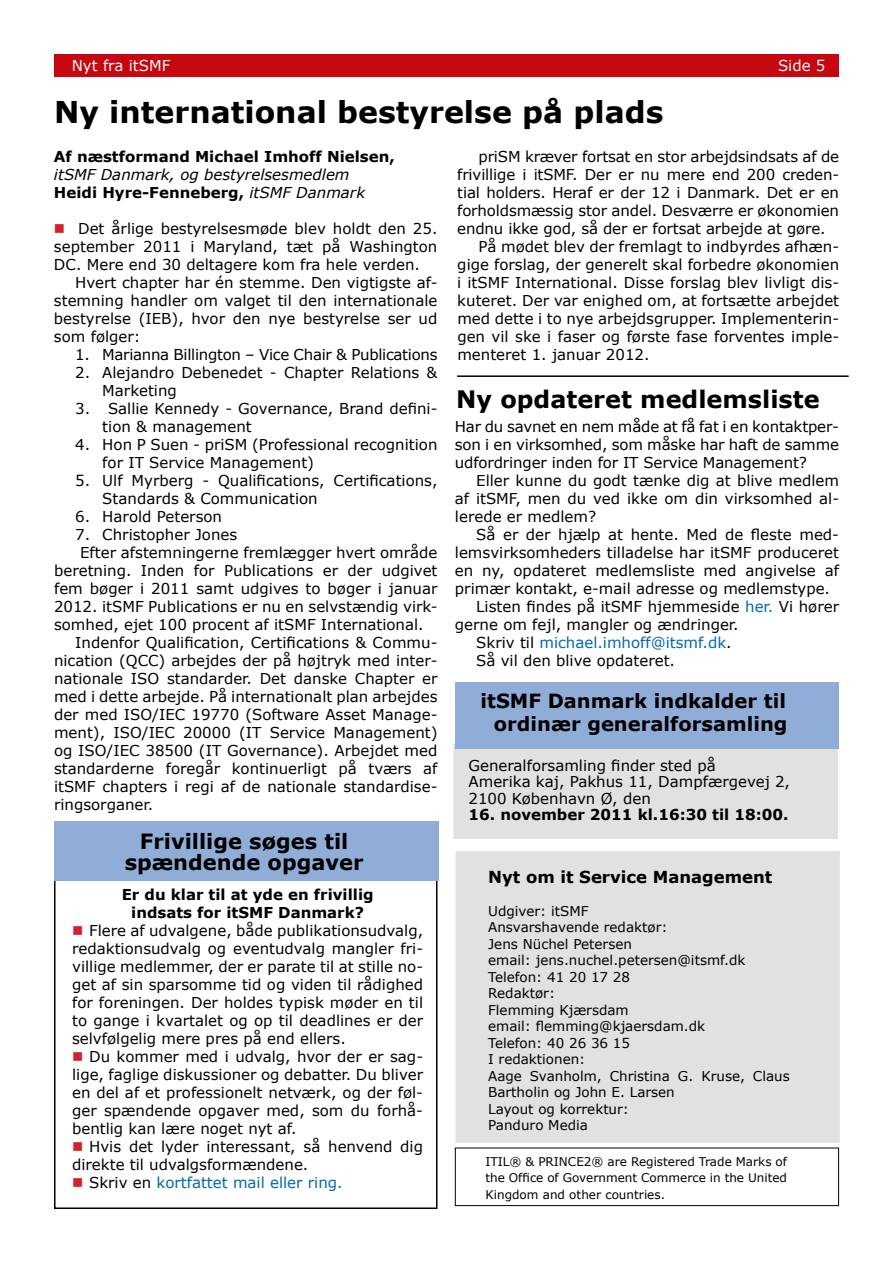
<style>
.page{position:relative;width:893px;height:1263px;background:#fff}
.page>*{position:absolute;margin:0;border:0;box-sizing:border-box;transform-origin:0 0}
.t1{font:700 30px "Verdana";color:#000}
.t2{font:700 24px "Verdana";color:#000}
.t3{font:700 21px/21px "Verdana";color:#000;text-align:center}
.t4{font:700 19.5px/22.5px "Verdana";color:#000;text-align:right}
.t5{font:700 16.5px "Verdana";color:#000}
.t6{font:15px/18px "Verdana";color:#000;text-align:justify}
.t7{font:700 15px/18px "Verdana";color:#000;text-align:center}
.t8{font:italic 15px/18px "Verdana";color:#000}
.t9{font:15px "Verdana";color:#0068ae}
.t10{font:15px "Verdana";letter-spacing:-.02em;color:#000}
.t11{font:15px "Verdana";color:#fff}
.t12{font:13.5px/16.5px "Verdana";color:#000}
.t13{font:12px/16.5px "Verdana";color:#000;text-align:justify}
.s1{font-weight:700;font-style:normal}
.s2{color:#000}
.s3{color:#0068ae}
</style>
<div class="page">
<div style="left:54px;top:831px;width:383px;height:378px;border:2px solid #000"></div>
<div style="left:454px;top:744px;width:383px;height:94px;background:#e1e1e1"></div>
<div style="left:455px;top:1148px;width:384px;height:58px;border:1px solid #000"></div>
<div style="left:456px;top:851px;width:383px;height:291px;background:#e1e1e1"></div>
<div style="left:54px;top:54px;width:785px;height:23px;background:#c6070f"></div>
<div style="left:455px;top:682px;width:383px;height:67px;background:#8fadd7"></div>
<div style="left:54px;top:821px;width:384px;height:60px;background:#8fadd7"></div>
<hr style="left:457px;top:375px;width:392px;height:2px;background:#000">
<p class="t11" style="left:72px;top:56px;width:100px">Nyt fra itSMF</p>
<p class="t11" style="left:778px;top:56px;width:49px">Side 5</p>
<h1 class="t1" style="left:54px;top:91px;width:611px">Ny international bestyrelse på plads</h1>
<p class="t7" style="left:54px;top:147px;width:342px">Af næstformand Michael Imhoff Nielsen,</p>
<p class="t8" style="left:54px;top:165px;width:313px">itSMF Danmark, og bestyrelsesmedlem<br><span class="s1">Heidi Hyre-Fenneberg,</span> itSMF Danmark</p>
<p class="t6" style="left:54px;top:220px;width:385px;text-indent:24px">Det årlige bestyrelsesmøde blev holdt den 25. september 2011 i Maryland, tæt på Washington DC. Mere end 30 deltagere kom fra hele verden.</p>
<p class="t6" style="left:54px;top:274px;width:385px;text-indent:21px">Hvert chapter har én stemme. Den vigtigste af&shy;stemning handler om valget til den internationale bestyrelse (IEB), hvor den nye bestyrelse ser ud som følger:</p>
<p class="t10" style="left:75px;top:345px;width:364px">1. Marianna Billington – Vice Chair &amp; Publications</p>
<p class="t6" style="left:102px;top:364px;width:337px;text-indent:-27px">2. Alejandro Debenedet - Chapter Relations &amp;<br>Marketing</p>
<p class="t6" style="left:102px;top:400px;width:337px;text-indent:-27px">3. Sallie Kennedy - Governance, Brand defini&shy;tion &amp; management</p>
<p class="t6" style="left:102px;top:436px;width:337px;text-indent:-27px">4. Hon P Suen - priSM (Professional recognition for IT Service Management)</p>
<p class="t6" style="left:102px;top:472px;width:337px;text-indent:-27px">5. Ulf Myrberg - Qualifications, Certifications,<br>Standards &amp; Communication</p>
<p class="t6" style="left:75px;top:508px;width:148px">6. Harold Peterson</p>
<p class="t6" style="left:75px;top:526px;width:163px">7. Christopher Jones</p>
<p class="t6" style="left:80px;top:544px;width:359px">Efter afstemningerne fremlægger hvert område</p>
<p class="t6" style="left:54px;top:562px;width:385px">beretning. Inden for Publications er der udgivet</p>
<p class="t6" style="left:54px;top:580px;width:385px">fem bøger i 2011 samt udgives to bøger i januar</p>
<p class="t6" style="left:54px;top:598px;width:385px">2012. itSMF Publications er nu en selvstændig virk-</p>
<p class="t6" style="left:54px;top:616px;width:371px">somhed, ejet 100 procent af itSMF International.</p>
<p class="t6" style="left:75px;top:634px;width:364px">Indenfor Qualification, Certifications &amp; Commu-</p>
<p class="t6" style="left:54px;top:652px;width:385px">nication (QCC) arbejdes der på højtryk med inter-</p>
<p class="t6" style="left:54px;top:670px;width:385px">nationale ISO standarder. Det danske Chapter er</p>
<p class="t6" style="left:54px;top:688px;width:385px">med i dette arbejde. På internationalt plan arbejdes</p>
<p class="t6" style="left:54px;top:706px;width:385px">der med ISO/IEC 19770 (Software Asset Manage-</p>
<p class="t6" style="left:54px;top:724px;width:385px">ment), ISO/IEC 20000 (IT Service Management)</p>
<p class="t6" style="left:54px;top:742px;width:385px">og ISO/IEC 38500 (IT Governance). Arbejdet med</p>
<p class="t6" style="left:54px;top:760px;width:385px">standarderne foregår kontinuerligt på tværs af</p>
<p class="t6" style="left:54px;top:778px;width:385px">itSMF chapters i regi af de nationale standardise-</p>
<p class="t6" style="left:54px;top:796px;width:101px">ringsorganer.</p>
<h3 class="t3" style="left:125px;top:830px;width:240px">Frivillige søges til spændende opgaver</h3>
<p class="t7" style="left:122px;top:885px;width:253px">Er du klar til at yde en frivillig indsats for itSMF Danmark?</p>
<p class="t6" style="left:72px;top:922px;width:353px;text-indent:17px">Flere af udvalgene, både publikationsudvalg, redaktionsudvalg og eventudvalg mangler fri&shy;villige medlemmer, der er parate til at stille no&shy;get af sin sparsomme tid og viden til rådighed for foreningen. Der holdes typisk møder en til to gange i kvartalet og op til deadlines er der selvfølgelig mere pres på end ellers.</p>
<p class="t6" style="left:72px;top:1048px;width:353px;text-indent:17px">Du kommer med i udvalg, hvor der er sag&shy;lige, faglige diskussioner og debatter. Du bliver en del af et professionelt netværk, og der føl&shy;ger spændende opgaver med, som du forhå&shy;bentlig kan lære noget nyt af.</p>
<p class="t6" style="left:89px;top:1138px;width:335px">Hvis det lyder interessant, så henvend dig</p>
<p class="t6" style="left:72px;top:1156px;width:238px">direkte til udvalgsformændene.</p>
<p class="t9" style="left:89px;top:1173px;width:255px"><span class="s2">Skriv en</span> kortfattet mail eller ring.</p>
<p class="t6" style="left:478px;top:148px;width:362px">priSM kræver fortsat en stor arbejdsindsats af de</p>
<p class="t6" style="left:457px;top:166px;width:383px">frivillige i itSMF. Der er nu mere end 200 creden-</p>
<p class="t6" style="left:457px;top:184px;width:383px">tial holders. Heraf er der 12 i Danmark. Det er en</p>
<p class="t6" style="left:457px;top:202px;width:383px">forholdsmæssig stor andel. Desværre er økonomien</p>
<p class="t6" style="left:457px;top:220px;width:370px">endnu ikke god, så der er fortsat arbejde at gøre.</p>
<p class="t6" style="left:479px;top:238px;width:362px">På mødet blev der fremlagt to indbyrdes afhæn-</p>
<p class="t6" style="left:457px;top:256px;width:383px">gige forslag, der generelt skal forbedre økonomien</p>
<p class="t6" style="left:457px;top:274px;width:383px">i itSMF International. Disse forslag blev livligt dis-</p>
<p class="t6" style="left:457px;top:292px;width:383px">kuteret. Der var enighed om, at fortsætte arbejdet</p>
<p class="t6" style="left:457px;top:310px;width:383px">med dette i to nye arbejdsgrupper. Implementerin-</p>
<p class="t6" style="left:457px;top:328px;width:383px">gen vil ske i faser og første fase forventes imple-</p>
<p class="t6" style="left:457px;top:346px;width:194px">menteret 1. januar 2012.</p>
<h2 class="t2" style="left:456px;top:382px;width:365px">Ny opdateret medlemsliste</h2>
<p class="t6" style="left:455px;top:418px;width:386px">Har du savnet en nem måde at få fat i en kontaktper&shy;son i en virksomhed, som måske har haft de samme udfordringer inden for IT Service Management?</p>
<p class="t6" style="left:455px;top:472px;width:386px;text-indent:21px">Eller kunne du godt tænke dig at blive medlem af itSMF, men du ved ikke om din virksomhed al&shy;lerede er medlem?</p>
<p class="t6" style="left:476px;top:526px;width:364px">Så er der hjælp at hente. Med de fleste med-</p>
<p class="t6" style="left:455px;top:544px;width:386px">lemsvirksomheders tilladelse har itSMF produceret</p>
<p class="t6" style="left:455px;top:562px;width:386px">en ny, opdateret medlemsliste med angivelse af</p>
<p class="t6" style="left:455px;top:580px;width:377px">primær kontakt, e-mail adresse og medlemstype.</p>
<p class="t6" style="left:476px;top:598px;width:364px">Listen findes på itSMF hjemmeside <span class="s3">her.</span> Vi hører</p>
<p class="t6" style="left:455px;top:616px;width:285px">gerne om fejl, mangler og ændringer.</p>
<p class="t9" style="left:476px;top:633px;width:257px"><span class="s2">Skriv til</span> michael.imhoff@itsmf.dk<span class="s2">.</span></p>
<p class="t6" style="left:476px;top:652px;width:200px">Så vil den blive opdateret.</p>
<h3 class="t4" style="left:480px;top:689px;width:309px">itSMF Danmark indkalder til ordinær generalforsamling</h3>
<p class="t6" style="left:468px;top:757px;width:323px;line-height:16.5px;text-align:left">Generalforsamling finder sted på<br>Amerika kaj, Pakhus 11, Dampfærgevej 2,<br>2100 København Ø, den</p>
<p class="t7" style="left:468px;top:805px;width:319px">16. november 2011 kl. 16:30 til 18:00.</p>
<p class="t5" style="left:488px;top:865px;width:286px">Nyt om it Service Management</p>
<p class="t12" style="left:488px;top:903px;width:303px">Udgiver: itSMF<br>Ansvarshavende redaktør:<br>Jens Nüchel Petersen<br>email: jens.nuchel.petersen@itsmf.dk<br>Telefon: 41 20 17 28<br>Redaktør:<br>Flemming Kjærsdam<br>email: flemming@kjaersdam.dk<br>Telefon: 40 26 36 15<br>I redaktionen:<br>Aage Svanholm, Christina G. Kruse, Claus<br>Bartholin og John E. Larsen<br>Layout og korrektur:<br>Panduro Media</p>
<p class="t13" style="left:485px;top:1153px;width:303px">ITIL® &amp; PRINCE2® are Registered Trade Marks of the Office of Government Commerce in the United Kingdom and other countries.</p>
</div>
